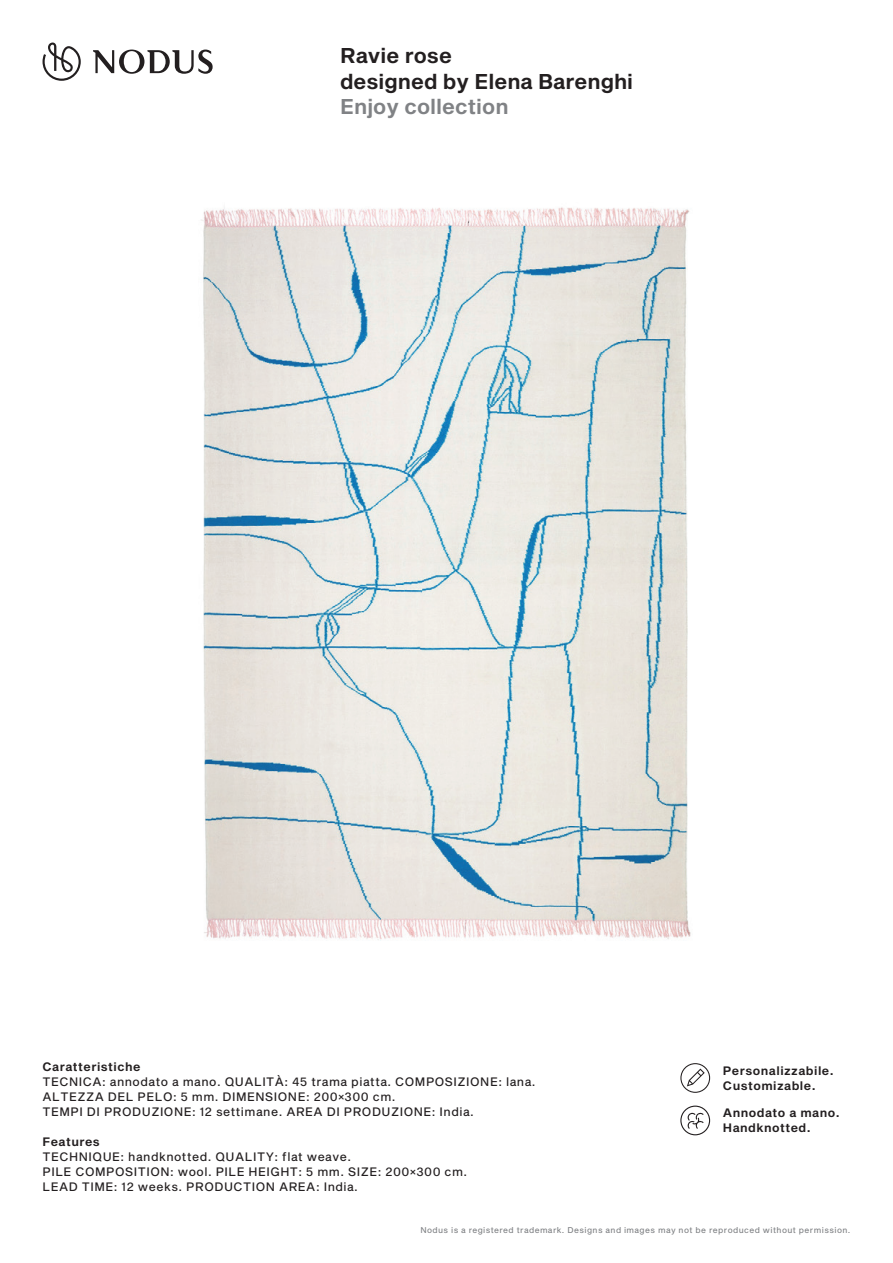
<style>
.page{position:relative;width:893px;height:1263px;background:#fff}
.page>*{position:absolute;margin:0;border:0;box-sizing:border-box;transform-origin:0 0}
.t1{font:21px/25.5px "Sequel Sans Semi Bold Body";color:#231f20}
.t2{font:21px "Sequel Sans Semi Bold Body";color:#808285}
.t3{font:12px/15px "Sequel Sans Roman Body";letter-spacing:.04em;color:#231f20}
.t4{font:12px/15px "Sequel Sans Semi Bold Body";letter-spacing:.04em;color:#231f20}
.t5{font:8.25px "Sequel Sans Roman Body";letter-spacing:.05em;color:#808285}
</style>
<div class="page">
<img style="left:201px;top:207px;width:490px;height:734px">
<svg style="left:43px;top:43px;width:38px;height:38px"></svg>
<svg style="left:93px;top:50px;width:120px;height:24px"></svg>
<svg style="left:680px;top:1063px;width:30px;height:30px"></svg>
<svg style="left:680px;top:1105px;width:30px;height:30px"></svg>
<h1 class="t1" style="left:340px;top:44px;width:294px">Ravie rose<br>designed by Elena Barenghi</h1>
<h1 class="t2" style="left:340px;top:92px;width:170px">Enjoy collection</h1>
<p class="t4" style="left:43px;top:1059px;width:100px">Caratteristiche</p>
<p class="t3" style="left:43px;top:1074px;width:495px">TECNICA: annodato a mano. QUALITÀ: 45 trama piatta. COMPOSIZIONE: lana.<br>ALTEZZA DEL PELO: 5 mm. DIMENSIONE: 200×300 cm.<br>TEMPI DI PRODUZIONE: 12 settimane. AREA DI PRODUZIONE: India.</p>
<p class="t4" style="left:43px;top:1134px;width:59px">Features</p>
<p class="t3" style="left:43px;top:1149px;width:426px">TECHNIQUE: handknotted. QUALITY: flat weave.<br>PILE COMPOSITION: wool. PILE HEIGHT: 5 mm. SIZE: 200×300 cm.<br>LEAD TIME: 12 weeks. PRODUCTION AREA: India.</p>
<p class="t4" style="left:723px;top:1063px;width:112px">Personalizzabile.<br>Customizable.</p>
<p class="t4" style="left:723px;top:1106px;width:118px">Annodato a mano.<br>Handknotted.</p>
<p class="t5" style="left:420px;top:1224px;width:432px">Nodus is a registered trademark. Designs and images may not be reproduced without permission.</p>
</div>
